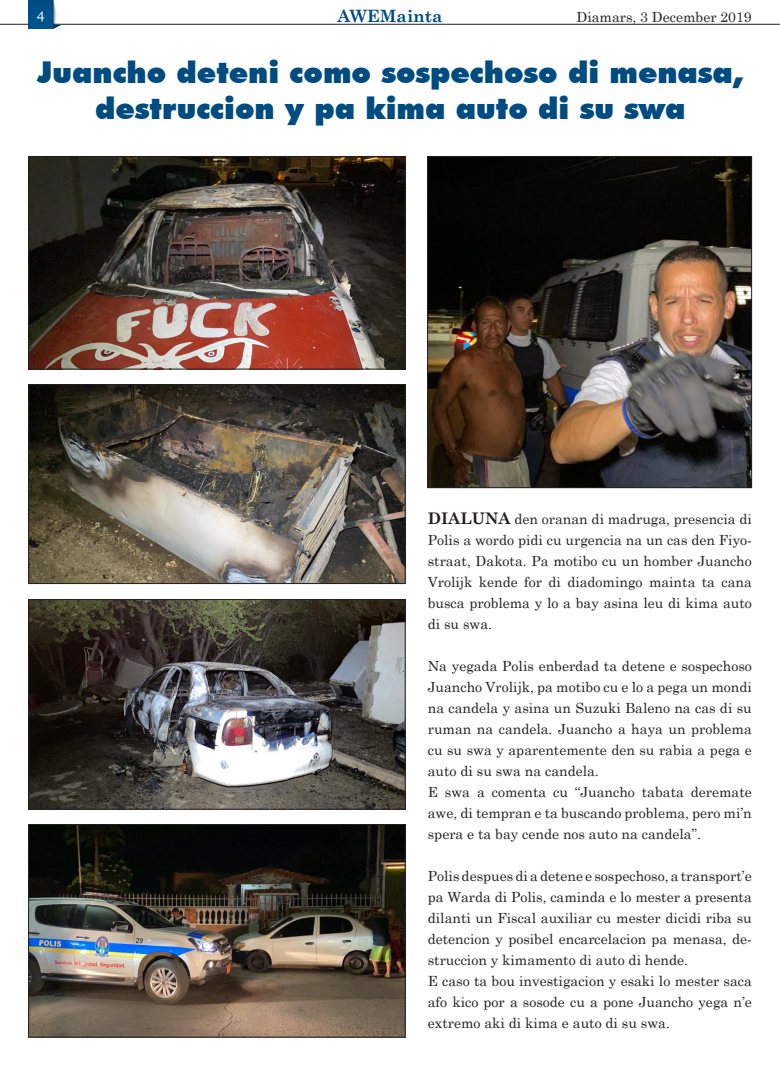
<style>
.page{position:relative;width:780px;height:1078px;background:#fff}
.page>*{position:absolute;margin:0;border:0;box-sizing:border-box;transform-origin:0 0}
.No_Spacing{font:900 30px/36px "Futura BT";color:#004b80;text-align:center}
.Body_Text_14{font:700 17px "Century Schoolbook";color:#004b80}
.Body_Text_14-2{font:14px/21px "Century Schoolbook";color:#231f20;text-align:justify}
.t1{font:14px "Charter ITCTT";color:#fff}
.s1{font-weight:700;font-size:16px}
</style>
<div class="page">
<img style="left:28px;top:0;width:33px;height:28px">
<svg style="left:0;top:24px;width:28px;height:1px"></svg>
<hr style="left:53px;top:24px;width:727px;height:1px;background:#231f20">
<img style="left:30px;top:826px;width:373px;height:209px">
<div style="left:28px;top:824px;width:377px;height:213px;border:1px solid #231f20"></div>
<img style="left:30px;top:386px;width:373px;height:195px">
<div style="left:28px;top:384px;width:377px;height:199px;border:1px solid #231f20"></div>
<img style="left:30px;top:601px;width:373px;height:206px">
<div style="left:28px;top:599px;width:377px;height:210px;border:1px solid #231f20"></div>
<img style="left:30px;top:158px;width:373px;height:209px">
<div style="left:28px;top:156px;width:377px;height:213px;border:1px solid #231f20"></div>
<img style="left:429px;top:158px;width:320px;height:328px">
<div style="left:427px;top:156px;width:324px;height:332px;border:1px solid #231f20"></div>
<p class="t1" style="left:37px;top:7px;width:9px">4</p>
<p class="Body_Text_14" style="left:337px;top:3px;width:107px">AWEMainta</p>
<p class="Body_Text_14-2" style="left:576px;top:5px;width:177px">Diamars, 3 December 2019</p>
<p class="No_Spacing" style="left:37px;top:54px;width:707px">Juancho deteni como sospechoso di menasa, destruccion y pa kima auto di su swa</p>
<p class="Body_Text_14-2" style="left:428px;top:507px;width:325px"><span class="s1">DIALUNA</span> den oranan di madruga, presencia di Polis a wordo pidi cu urgencia na un cas den Fiyo&shy;straat, Dakota. Pa motibo cu un homber Juancho Vrolijk kende for di diadomingo mainta ta cana busca problema y lo a bay asina leu di kima auto di su swa.</p>
<p class="Body_Text_14-2" style="left:428px;top:654px;width:325px">Na yegada Polis enberdad ta detene e sospechoso Juancho Vrolijk, pa motibo cu e lo a pega un mondi na candela y asina un Suzuki Baleno na cas di su ruman na candela. Juancho a haya un problema cu su swa y aparentemente den su rabia a pega e auto di su swa na candela.</p>
<p class="Body_Text_14-2" style="left:428px;top:780px;width:325px">E swa a comenta cu “Juancho tabata deremate awe, di tempran e ta buscando problema, pero mi’n spera e ta bay cende nos auto na candela”.</p>
<p class="Body_Text_14-2" style="left:428px;top:864px;width:325px">Polis despues di a detene e sospechoso, a transport’e pa Warda di Polis, caminda e lo mester a presenta dilanti un Fiscal auxiliar cu mester dicidi riba su detencion y posibel encarcelacion pa menasa, de&shy;struccion y kimamento di auto di hende.</p>
<p class="Body_Text_14-2" style="left:428px;top:969px;width:325px">E caso ta bou investigacion y esaki lo mester saca afo kico por a sosode cu a pone Juancho yega n’e extremo aki di kima e auto di su swa.</p>
</div>
